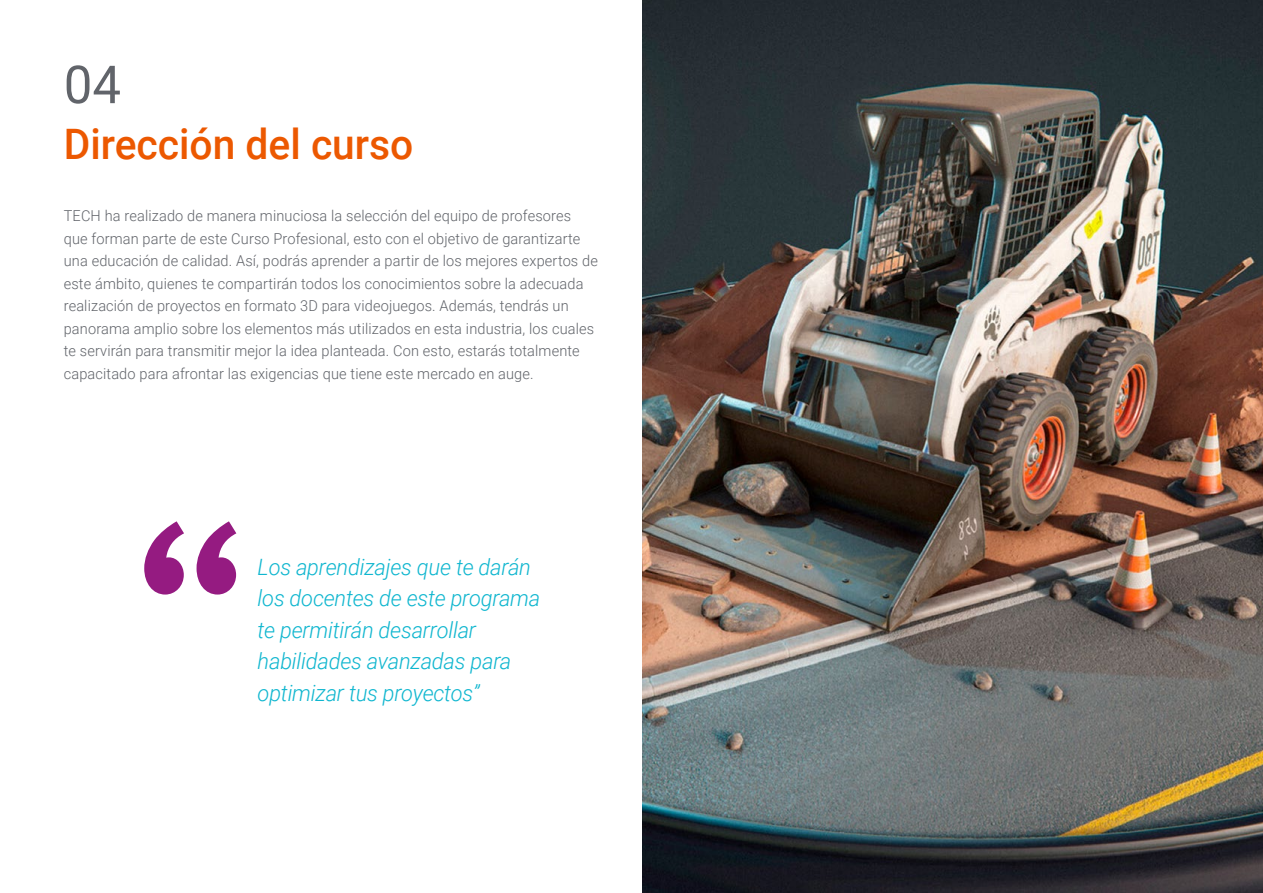
<style>
.page{position:relative;width:1263px;height:893px;background:#fff}
.page>*{position:absolute;margin:0;border:0;box-sizing:border-box;transform-origin:0 0}
.t1{font:52.5px "Roboto";color:#61646a}
.t2{font:500 42px "Roboto";color:#ec5800}
.t3{font:italic 300 22.5px/31.5px "Roboto";letter-spacing:-.01em;color:#0fb6cf}
.t4{font:300 15px/22.5px "Roboto";letter-spacing:.01em;color:#61646a}
</style>
<div class="page">
<img style="left:642px;top:0;width:621px;height:893px">
<svg style="left:144px;top:521px;width:92px;height:74px"></svg>
<h1 class="t1" style="left:64px;top:48px;width:59px">04</h1>
<h2 class="t2" style="left:64px;top:115px;width:351px">Dirección del curso</h2>
<p class="t4" style="left:64px;top:204px;width:536px">TECH ha realizado de manera minuciosa la selección del equipo de profesores que forman parte de este Curso Profesional, esto con el objetivo de garantizarte una educación de calidad. Así, podrás aprender a partir de los mejores expertos de este ámbito, quienes te compartirán todos los conocimientos sobre la adecuada realización de proyectos en formato 3D para videojuegos. Además, tendrás un panorama amplio sobre los elementos más utilizados en esta industria, los cuales te servirán para transmitir mejor la idea planteada. Con esto, estarás totalmente capacitado para afrontar las exigencias que tiene este mercado en auge.</p>
<h3 class="t3" style="left:258px;top:550px;width:284px">Los aprendizajes que te darán los docentes de este programa te permitirán desarrollar habilidades avanzadas para optimizar tus proyectos”</h3>
</div>
